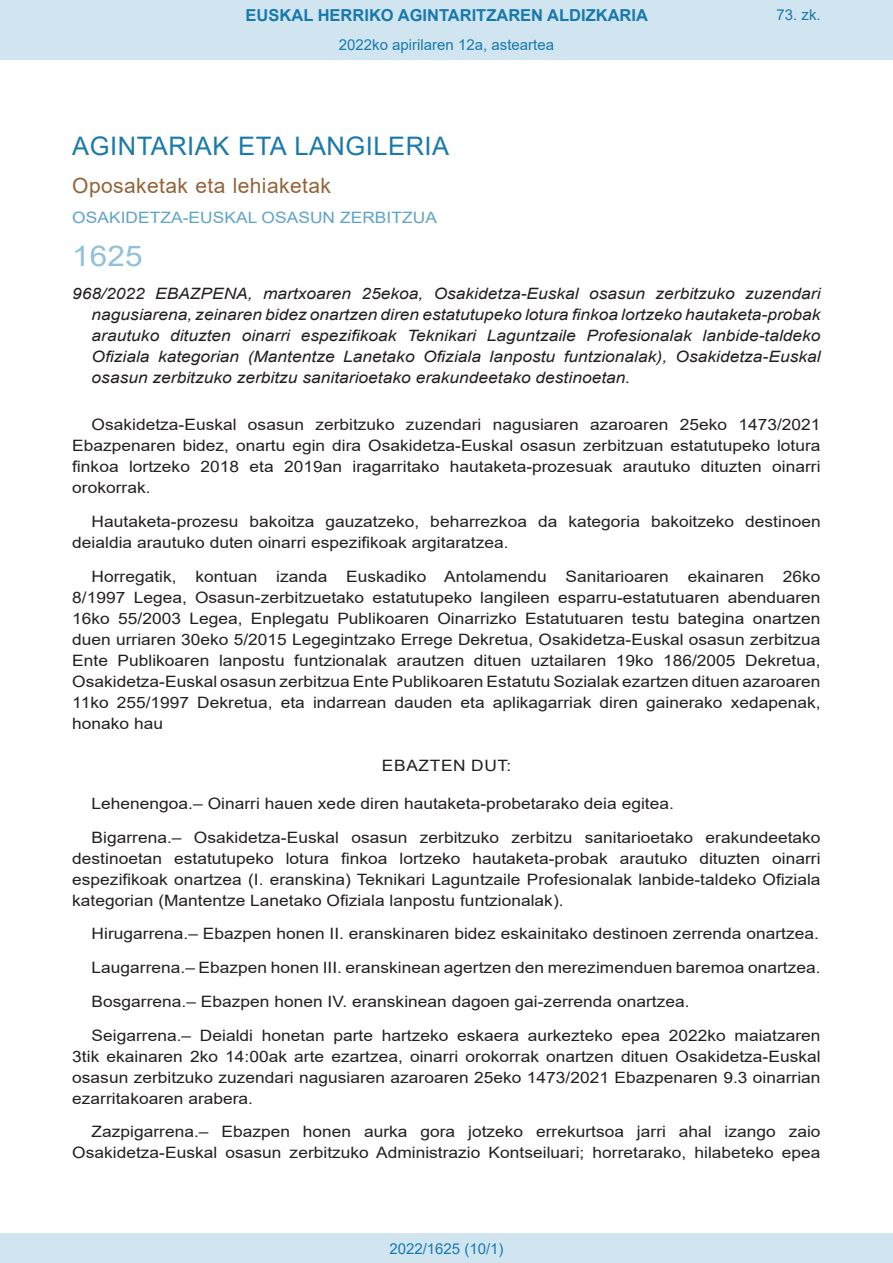
<style>
.page{position:relative;width:893px;height:1263px;background:#fff}
.page>*{position:absolute;margin:0;border:0;box-sizing:border-box;transform-origin:0 0}
.BOPVOrden{font:28.5px "Arial";color:#90c0db;scale:1.11 1}
.BOPVSeccion{font:25.5px "Arial";letter-spacing:.02em;color:#1879ad}
.BOPVSubseccion{font:21px "Arial";letter-spacing:.02em;color:#956338}
.t1{font:700 16.5px "Arial";color:#1879ad}
.BOPVDetalle{font:15.6px/21px "Arial";color:#231f20;text-align:justify;scale:1.11 1}
.BOPVTitulo{font:italic 15.6px/21px "Arial";color:#231f20;text-align:justify;scale:1.11 1}
.BOPVOrganismo{font:15.6px "Arial";letter-spacing:.005em;color:#5ea4ca;scale:1.11 1}
.BOPVClave{font:15.6px "Arial";letter-spacing:.035em;color:#231f20;scale:1.11 1}
.Paginacion_Centro{font:15px "Arial";color:#1879ad}
</style>
<div class="page">
<div style="left:0;top:0;width:893px;height:60px;background:#d0e5f0"></div>
<div style="left:0;top:1233px;width:893px;height:30px;background:#d0e5f0"></div>
<p class="t1" style="left:246px;top:3px;width:404px">EUSKAL HERRIKO AGINTARITZAREN ALDIZKARIA</p>
<p class="Paginacion_Centro" style="left:339px;top:35px;width:217px">2022ko apirilaren 12a, asteartea</p>
<p class="Paginacion_Centro" style="left:776px;top:5px;width:46px">73. zk.</p>
<p class="BOPVSeccion" style="left:72px;top:128px;width:378px">AGINTARIAK ETA LANGILERIA</p>
<p class="BOPVSubseccion" style="left:72px;top:171px;width:260px">Oposaketak eta lehiaketak</p>
<p class="BOPVOrganismo" style="left:72px;top:207px;width:330px">OSAKIDETZA-EUSKAL OSASUN ZERBITZUA</p>
<p class="BOPVOrden" style="left:72px;top:236px;width:65px">1625</p>
<p class="BOPVTitulo" style="left:92px;top:284px;width:658px;text-indent:-19px">968/2022 EBAZPENA, martxoaren 25ekoa, Osakidetza-Euskal osasun zerbitzuko zuzendari nagusiarena, zeinaren bidez onartzen diren estatutupeko lotura finkoa lortzeko hautaketa-probak arautuko dituzten oinarri espezifikoak Teknikari Laguntzaile Profesionalak lanbide-taldeko Ofiziala kategorian (Mantentze Lanetako Ofiziala lanpostu funtzionalak), Osakidetza-Euskal osasun zerbitzuko zerbitzu sanitarioetako erakundeetako destinoetan.</p>
<p class="BOPVDetalle" style="left:72px;top:414px;width:676px;text-indent:19px">Osakidetza-Euskal osasun zerbitzuko zuzendari nagusiaren azaroaren 25eko 1473/2021<br>Ebazpenaren bidez, onartu egin dira Osakidetza-Euskal osasun zerbitzuan estatutupeko lotura finkoa lortzeko 2018 eta 2019an iragarritako hautaketa-prozesuak arautuko dituzten oinarri orokorrak.</p>
<p class="BOPVDetalle" style="left:72px;top:511px;width:676px;text-indent:19px">Hautaketa-prozesu bakoitza gauzatzeko, beharrezkoa da kategoria bakoitzeko destinoen deialdia arautuko duten oinarri espezifikoak argitaratzea.</p>
<p class="BOPVDetalle" style="left:72px;top:565px;width:676px;text-indent:19px">Horregatik, kontuan izanda Euskadiko Antolamendu Sanitarioaren ekainaren 26ko 8/1997 Legea, Osasun-zerbitzuetako estatutupeko langileen esparru-estatutuaren abenduaren 16ko 55/2003 Legea, Enplegatu Publikoaren Oinarrizko Estatutuaren testu bategina onartzen duen urriaren 30eko 5/2015 Legegintzako Errege Dekretua, Osakidetza-Euskal osasun zerbitzua Ente Publikoaren lanpostu funtzionalak arautzen dituen uztailaren 19ko 186/2005 Dekretua, Osakidetza-Euskal osasun zerbitzua Ente Publikoaren Estatutu Sozialak ezartzen dituen azaroaren 11ko 255/1997 Dekretua, eta indarrean dauden eta aplikagarriak diren gainerako xedapenak, honako hau</p>
<p class="BOPVClave" style="left:382px;top:754px;width:118px">EBAZTEN DUT:</p>
<p class="BOPVDetalle" style="left:92px;top:793px;width:526px">Lehenengoa.– Oinarri hauen xede diren hautaketa-probetarako deia egitea.</p>
<p class="BOPVDetalle" style="left:72px;top:826px;width:676px;text-indent:19px">Bigarrena.– Osakidetza-Euskal osasun zerbitzuko zerbitzu sanitarioetako erakundeetako destinoetan estatutupeko lotura finkoa lortzeko hautaketa-probak arautuko dituzten oinarri espezifikoak onartzea (I. eranskina) Teknikari Laguntzaile Profesionalak lanbide-taldeko Ofiziala kategorian (Mantentze Lanetako Ofiziala lanpostu funtzionalak).</p>
<p class="BOPVDetalle" style="left:92px;top:923px;width:657px">Hirugarrena.– Ebazpen honen II. eranskinaren bidez eskainitako destinoen zerrenda onartzea.</p>
<p class="BOPVDetalle" style="left:92px;top:957px;width:658px">Laugarrena.– Ebazpen honen III. eranskinean agertzen den merezimenduen baremoa onartzea.</p>
<p class="BOPVDetalle" style="left:92px;top:991px;width:540px">Bosgarrena.– Ebazpen honen IV. eranskinean dagoen gai-zerrenda onartzea.</p>
<p class="BOPVDetalle" style="left:72px;top:1024px;width:676px;text-indent:19px">Seigarrena.– Deialdi honetan parte hartzeko eskaera aurkezteko epea 2022ko maiatzaren 3tik ekainaren 2ko 14:00ak arte ezartzea, oinarri orokorrak onartzen dituen Osakidetza-Euskal osasun zerbitzuko zuzendari nagusiaren azaroaren 25eko 1473/2021 Ebazpenaren 9.3 oinarrian ezarritakoaren arabera.</p>
<p class="BOPVDetalle" style="left:72px;top:1121px;width:676px;text-align:right">Zazpigarrena.– Ebazpen honen aurka gora jotzeko errekurtsoa jarri ahal izango zaio<br>Osakidetza-Euskal osasun zerbitzuko Administrazio Kontseiluari; horretarako, hilabeteko epea</p>
<p class="Paginacion_Centro" style="left:389px;top:1238px;width:116px">2022/1625 (10/1)</p>
</div>
